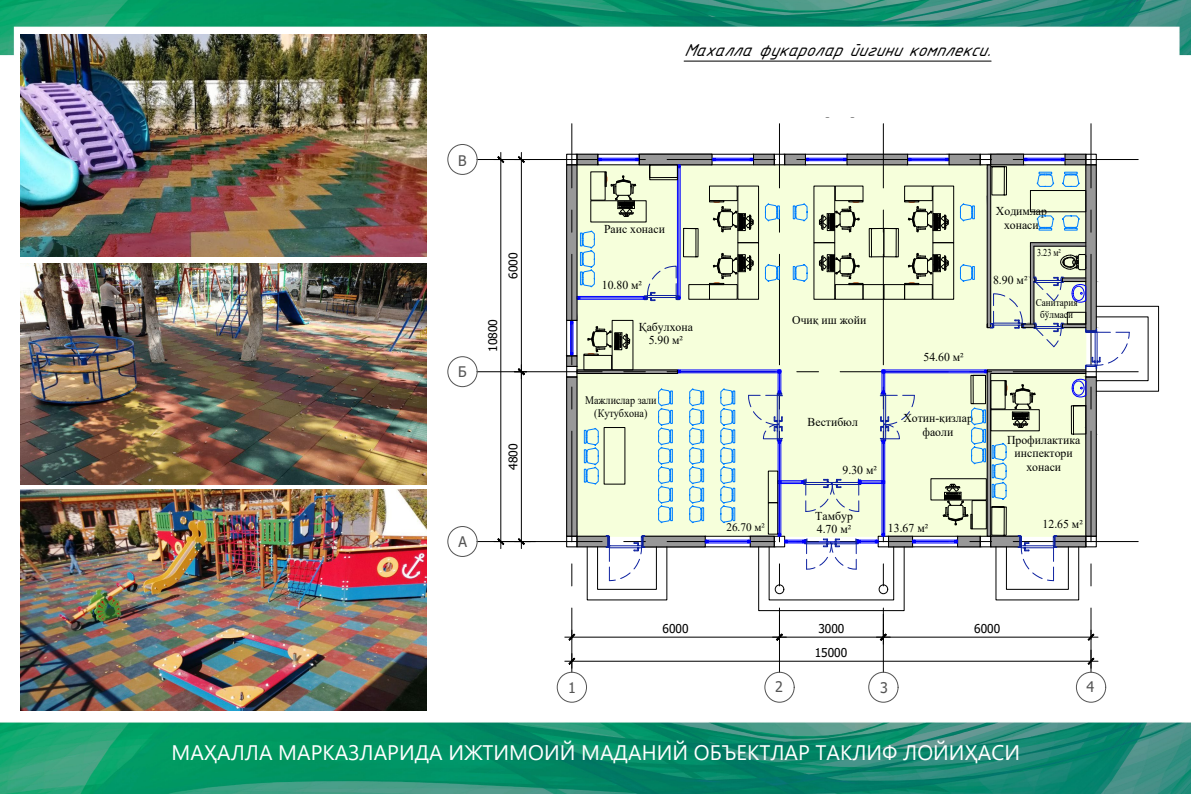
<style>
.page{position:relative;width:1191px;height:794px;background:#fff}
.page>*{position:absolute;margin:0;border:0;box-sizing:border-box;transform-origin:0 0}
.t1{font:21px "Segoe UI";color:#fff}
.t2{font:italic 18.62px "ISOCPEUR Italic";color:#000}
.t3{font:14.6px "Tahoma";color:#545454}
.t4{font:12.14px/24.1px "Tahoma";color:#000;text-align:center}
.t5{font:12px/13.5px "Times New Roman";color:#000;text-align:center}
.t6{font:11.9px "Tahoma";color:#000}
.t7{font:11.48px/13.2px "Times New Roman";color:#000;text-align:center;scale:.88 1}
.t8{font:11.48px "Times New Roman";color:#000}
.t9{font:10.43px/12px "Times New Roman";color:#000;text-align:center;scale:.88 1}
.t10{font:10.43px "Times New Roman";color:#000;scale:.78 1}
</style>
<div class="page">
<img style="left:0;top:0;width:1191px;height:794px">
<hr style="left:500px;top:152px;width:1px;height:396px;background:#000">
<svg style="left:498px;top:538px;width:6px;height:6px"></svg>
<svg style="left:498px;top:156px;width:6px;height:7px"></svg>
<hr style="left:1013px;top:541px;width:125px;height:1px;background:#000">
<hr style="left:477px;top:541px;width:125px;height:1px;background:#000">
<hr style="left:571px;top:124px;width:1px;height:64px;background:#000">
<hr style="left:571px;top:608px;width:1px;height:64px;background:#000">
<hr style="left:779px;top:124px;width:1px;height:64px;background:#000">
<hr style="left:779px;top:608px;width:1px;height:64px;background:#000">
<hr style="left:883px;top:124px;width:1px;height:64px;background:#000">
<hr style="left:883px;top:608px;width:1px;height:64px;background:#000">
<hr style="left:1090px;top:124px;width:1px;height:64px;background:#000">
<hr style="left:1090px;top:608px;width:1px;height:64px;background:#000">
<div style="left:447px;top:526px;width:30px;height:31px;border:1px solid #545454;border-radius:50%"></div>
<div style="left:764px;top:672px;width:30px;height:30px;border:1px solid #545454;border-radius:50%"></div>
<hr style="left:521px;top:152px;width:1px;height:227px;background:#000">
<svg style="left:514px;top:156px;width:15px;height:7px"></svg>
<hr style="left:1013px;top:371px;width:125px;height:1px;background:#000">
<hr style="left:477px;top:371px;width:125px;height:1px;background:#000">
<div style="left:447px;top:356px;width:30px;height:31px;border:1px solid #545454;border-radius:50%"></div>
<hr style="left:1013px;top:159px;width:125px;height:1px;background:#000">
<hr style="left:477px;top:159px;width:125px;height:1px;background:#000">
<div style="left:447px;top:144px;width:30px;height:31px;border:1px solid #545454;border-radius:50%"></div>
<hr style="left:565px;top:637px;width:221px;height:1px;background:#000">
<svg style="left:569px;top:630px;width:6px;height:10px"></svg>
<hr style="left:772px;top:637px;width:118px;height:1px;background:#000">
<svg style="left:776px;top:615px;width:6px;height:29px"></svg>
<hr style="left:565px;top:661px;width:533px;height:1px;background:#000">
<svg style="left:569px;top:653px;width:6px;height:15px"></svg>
<svg style="left:1088px;top:650px;width:6px;height:18px"></svg>
<div style="left:758px;top:546px;width:146px;height:65px;border:1px solid #000"></div>
<hr style="left:521px;top:365px;width:1px;height:183px;background:#000">
<svg style="left:514px;top:538px;width:16px;height:6px"></svg>
<svg style="left:514px;top:368px;width:12px;height:7px"></svg>
<div style="left:868px;top:672px;width:30px;height:30px;border:1px solid #545454;border-radius:50%"></div>
<div style="left:1076px;top:672px;width:30px;height:30px;border:1px solid #545454;border-radius:50%"></div>
<div style="left:557px;top:672px;width:30px;height:30px;border:1px solid #545454;border-radius:50%"></div>
<hr style="left:684px;top:61px;width:307px;height:1px;background:#000">
<hr style="left:876px;top:637px;width:222px;height:1px;background:#000">
<svg style="left:1088px;top:630px;width:6px;height:10px"></svg>
<svg style="left:880px;top:630px;width:6px;height:10px"></svg>
<svg style="left:566px;top:154px;width:563px;height:446px"></svg>
<img style="left:20px;top:35px;width:407px;height:221px">
<img style="left:20px;top:263px;width:407px;height:221px">
<img style="left:20px;top:489px;width:407px;height:221px">
<div style="left:780px;top:100px;width:108px;height:17px;background:#fff"></div>
<p class="t3" style="left:458px;top:150px;width:10px">B</p>
<p class="t3" style="left:458px;top:362px;width:10px">Б</p>
<p class="t6" style="left:505px;top:279px;width:28px;rotate:-90deg">6000</p>
<p class="t6" style="left:485px;top:352px;width:35px;rotate:-90deg">10800</p>
<p class="t3" style="left:458px;top:531px;width:10px">A</p>
<p class="t6" style="left:505px;top:470px;width:28px;rotate:-90deg">4800</p>
<h2 class="t2" style="left:684px;top:38px;width:312px">Махалла фукаролар йигини комплекси.</h2>
<p class="t5" style="left:604px;top:221px;width:62px">Раис хонаси</p>
<p class="t5" style="left:602px;top:278px;width:42px">10.80 м²</p>
<p class="t5" style="left:996px;top:204px;width:53px">Ходимлар хонаси</p>
<p class="t5" style="left:993px;top:272px;width:36px">8.90 м²</p>
<p class="t10" style="left:1037px;top:245px;width:32px">3.23 м²</p>
<p class="t5" style="left:639px;top:320px;width:56px">Қабулхона<br>5.90 м²</p>
<p class="t7" style="left:585px;top:393px;width:83px">Мажлислар зали (Кутубхона)</p>
<p class="t8" style="left:726px;top:519px;width:40px">26.70 м²</p>
<p class="t5" style="left:792px;top:312px;width:76px">Очиқ иш жойи</p>
<p class="t5" style="left:923px;top:350px;width:42px">54.60 м²</p>
<p class="t5" style="left:807px;top:414px;width:52px">Вестибюл</p>
<p class="t5" style="left:903px;top:411px;width:71px;line-height:13.8px">Хотин-қизлар фаоли</p>
<p class="t5" style="left:842px;top:463px;width:36px">9.30 м²</p>
<p class="t5" style="left:815px;top:508px;width:39px;text-align:left">Тамбур<br>4.70 м²</p>
<p class="t5" style="left:888px;top:521px;width:42px">13.67 м²</p>
<p class="t9" style="left:1035px;top:296px;width:49px">Санитария бўлмаси</p>
<p class="t5" style="left:1007px;top:433px;width:75px">Профилактика инспектори хонаси</p>
<p class="t5" style="left:1042px;top:517px;width:42px">12.65 м²</p>
<p class="t4" style="left:662px;top:617px;width:27px">6000</p>
<p class="t4" style="left:814px;top:617px;width:34px">3000<br>15000</p>
<p class="t3" style="left:568px;top:677px;width:9px">1</p>
<p class="t3" style="left:775px;top:677px;width:9px">2</p>
<p class="t3" style="left:880px;top:677px;width:9px">3</p>
<p class="t4" style="left:974px;top:617px;width:27px">6000</p>
<p class="t3" style="left:1086px;top:677px;width:9px">4</p>
<h1 class="t1" style="left:172px;top:733px;width:850px">МАҲАЛЛА МАРКАЗЛАРИДА ИЖТИМОИЙ МАДАНИЙ ОБЪЕКТЛАР ТАКЛИФ ЛОЙИҲАСИ</h1>
</div>
